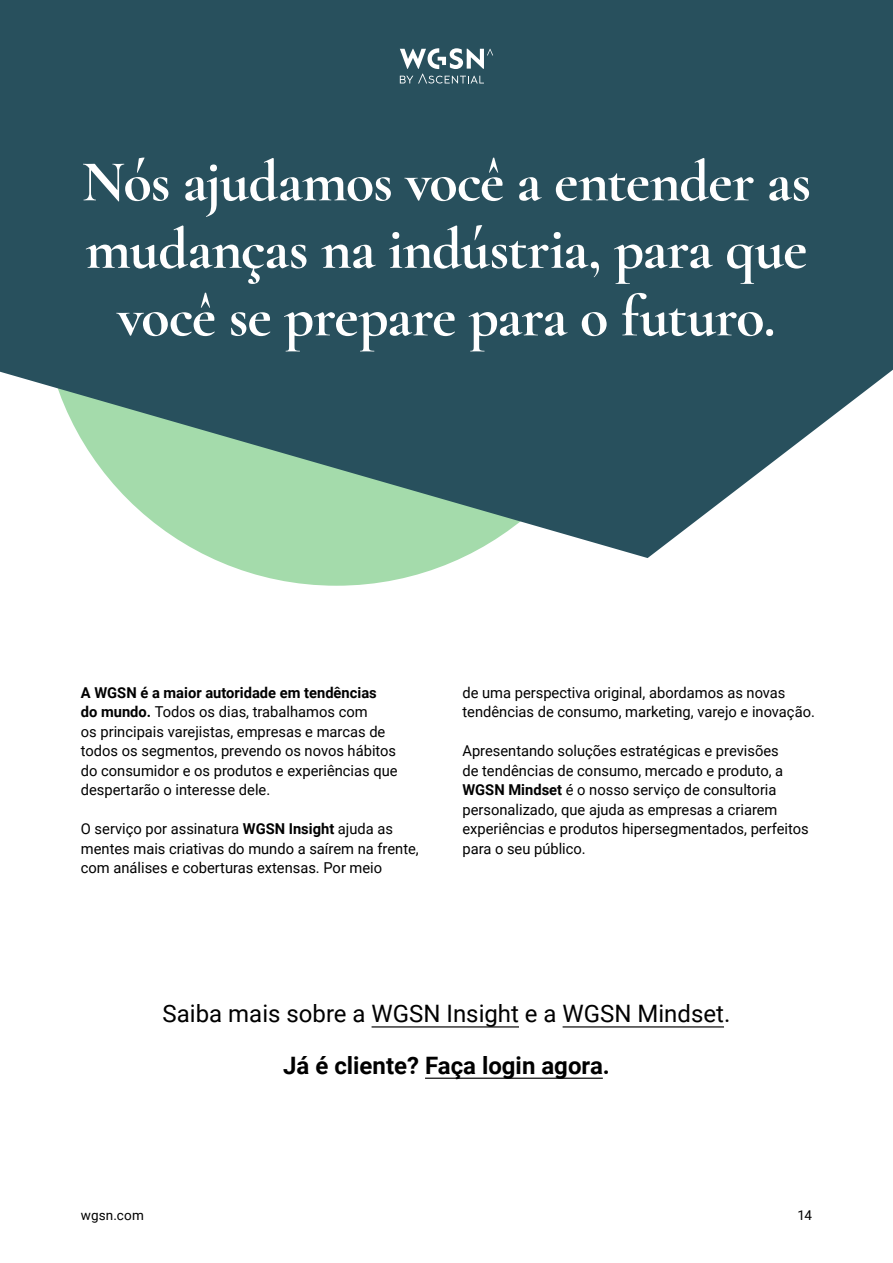
<style>
.page{position:relative;width:893px;height:1263px;background:#fff}
.page>*{position:absolute;margin:0;border:0;box-sizing:border-box;transform-origin:0 0}
.t1{font:700 58.5px/67.5px "Cormorant Garamond";letter-spacing:-.015em;color:#fff;text-align:center}
.t2{font:24px "Roboto";color:#000}
.t3{font:700 24px "Roboto";color:#000}
.t4{font:15px/19.5px "Roboto";color:#000}
.t5{font:13.5px "Roboto";letter-spacing:.01em;color:#000}
.s1{font-weight:700}
</style>
<div class="page">
<svg style="left:212px;top:558px;width:249px;height:28px;fill:#a4dbab"></svg>
<svg style="left:0;top:0;width:893px;height:558px;fill:#28505d"></svg>
<hr style="left:372px;top:1026px;width:147px;height:1px;background:#000">
<hr style="left:563px;top:1026px;width:161px;height:1px;background:#000">
<hr style="left:425px;top:1077px;width:178px;height:2px;background:#000">
<svg style="left:400px;top:48px;width:93px;height:35px"></svg>
<h1 class="t1" style="left:82px;top:147px;width:731px">Nós ajudamos você a entender as mudanças na indústria, para que você se prepare para o futuro.</h1>
<p class="t4" style="left:81px;top:682px;width:318px"><span class="s1">A WGSN é a maior autoridade em tendências<br>do mundo.</span> Todos os dias, trabalhamos com<br>os principais varejistas, empresas e marcas de todos os segmentos, prevendo os novos hábitos do consumidor e os produtos e experiências que despertarão o interesse dele.</p>
<p class="t4" style="left:81px;top:818px;width:339px">O serviço por assinatura <span class="s1">WGSN Insight</span> ajuda as mentes mais criativas do mundo a saírem na frente, com análises e coberturas extensas. Por meio</p>
<p class="t4" style="left:462px;top:682px;width:354px">de uma perspectiva original, abordamos as novas tendências de consumo, marketing, varejo e inovação.</p>
<p class="t4" style="left:462px;top:740px;width:348px">Apresentando soluções estratégicas e previsões<br>de tendências de consumo, mercado e produto, a <span class="s1">WGSN Mindset</span> é o nosso serviço de consultoria personalizado, que ajuda as empresas a criarem experiências e produtos hipersegmentados, perfeitos para o seu público.</p>
<h2 class="t2" style="left:163px;top:997px;width:569px">Saiba mais sobre a WGSN Insight e a WGSN Mindset.</h2>
<h2 class="t3" style="left:283px;top:1048px;width:328px">Já é cliente? Faça login agora.</h2>
<p class="t5" style="left:81px;top:1206px;width:64px">wgsn.com</p>
<p class="t5" style="left:797px;top:1206px;width:16px">14</p>
</div>
